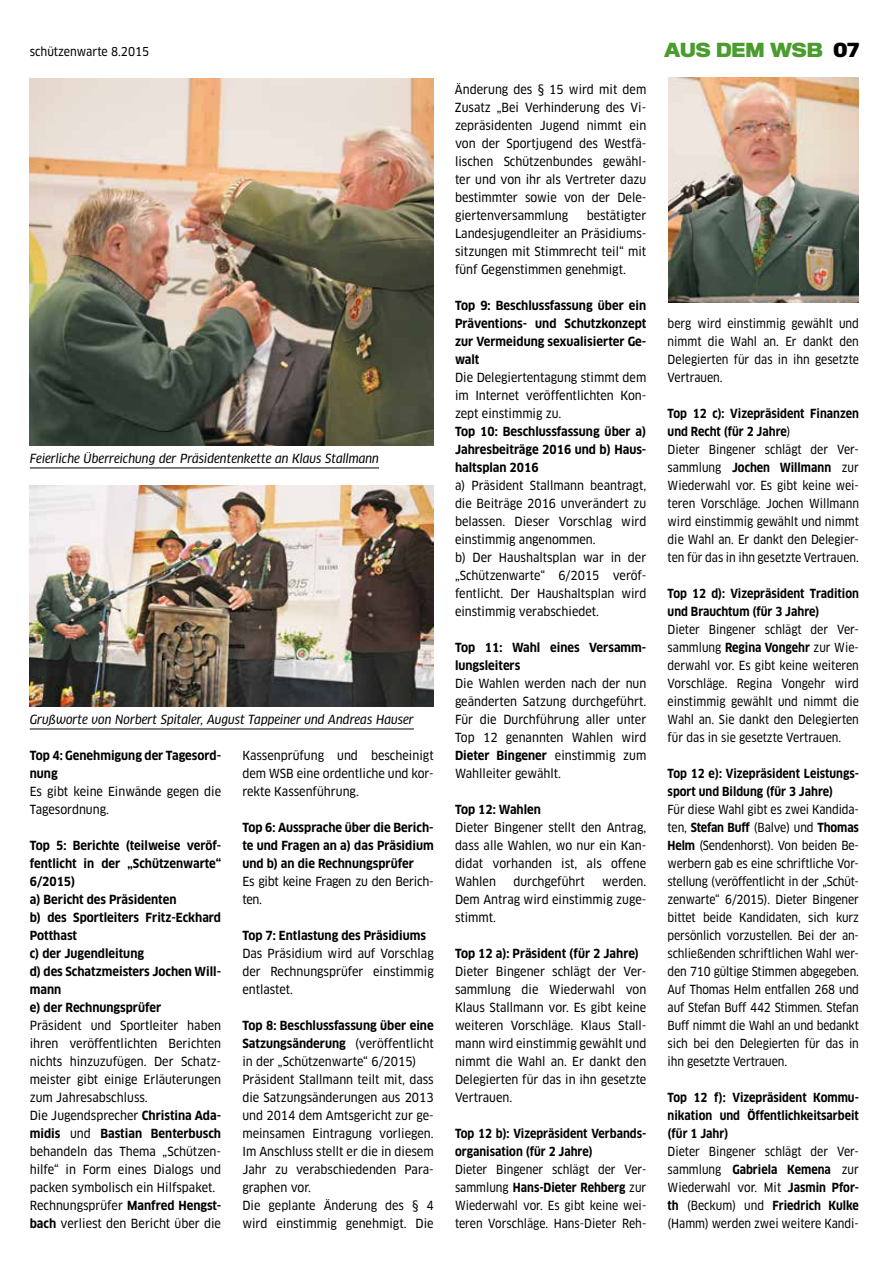
<style>
.page{position:relative;width:893px;height:1263px;background:#fff}
.page>*{position:absolute;margin:0;border:0;box-sizing:border-box;transform-origin:0 0}
.t1{font:700 18px "Titling Gothic FB Normal";color:#499c2d}
.t2{font:12.3px/18px "Clan Pro Narr News";color:#000;text-align:justify}
.t3{font:12.3px/18px "Clan Pro Narr News";color:#000;text-align:justify;scale:.96 1}
.t4{font:700 12.3px/18px "Clan Pro Narr";color:#000}
.t5{font:700 12.3px/18px "Clan Pro Narr";color:#000;scale:.96 1}
.t6{font:italic 12.3px "Clan Pro Narr News";color:#000}
.t7{font:12.3px/18px "Clan Pro Narr News";letter-spacing:-.02em;color:#000}
.t8{font:12px "Clan Pro Narr News";color:#000}
.s1{color:#000}
.s2{font-family:"Clan Pro Narr";font-weight:700}
.s3{font-family:"Clan Pro Narr News";font-weight:400}
</style>
<div class="page">
<img style="left:30px;top:78px;width:404px;height:368px">
<img style="left:668px;top:78px;width:191px;height:225px">
<hr style="left:30px;top:468px;width:349px;height:1px;background:#000">
<img style="left:30px;top:486px;width:404px;height:220px">
<hr style="left:30px;top:729px;width:384px;height:1px;background:#000">
<p class="t8" style="left:30px;top:45px;width:121px">schützenwarte 8.2015</p>
<h1 class="t1" style="left:664px;top:39px;width:196px">AUS DEM WSB <span class="s1">07</span></h1>
<p class="t6" style="left:30px;top:451px;width:351px">Feierliche Überreichung der Präsidentenkette an Klaus Stallmann</p>
<p class="t6" style="left:30px;top:712px;width:386px">Grußworte von Norbert Spitaler, August Tappeiner und Andreas Hauser</p>
<p class="t4" style="left:30px;top:747px;width:193px">Top 4: Genehmigung der Tagesord&shy;nung</p>
<p class="t2" style="left:30px;top:783px;width:193px">Es gibt keine Einwände gegen die<br>Tagesordnung.</p>
<p class="t4" style="left:30px;top:837px;width:193px">Top 5: Berichte (teilweise veröf&shy;fentlicht in der „Schützenwarte“<br>6/2015)<br>a) Bericht des Präsidenten<br>b) des Sportleiters Fritz-Eckhard<br>Potthast<br>c) der Jugendleitung<br>d) des Schatzmeisters Jochen Will&shy;mann<br>e) der Rechnungsprüfer</p>
<p class="t2" style="left:30px;top:1017px;width:193px;text-align:left">Präsident und Sportleiter haben ihren veröffentlichten Berichten nichts hinzuzufügen. Der Schatz&shy;meister gibt einige Erläuterungen zum Jahresabschluss.<br>Die Jugendsprecher <span class="s2">Christina Ada-</span></p>
<p class="t4" style="left:30px;top:1125px;width:193px">midis <span class="s3">und</span> Bastian Benterbusch</p>
<p class="t2" style="left:30px;top:1143px;width:193px;text-align:left">behandeln das Thema „Schützen&shy;hilfe“ in Form eines Dialogs und packen symbolisch ein Hilfspaket.<br>Rechnungsprüfer <span class="s2">Manfred Hengst&shy;bach</span> verliest den Bericht über die</p>
<p class="t2" style="left:242px;top:747px;width:193px">Kassenprüfung und bescheinigt dem WSB eine ordentliche und kor&shy;rekte Kassenführung.</p>
<p class="t4" style="left:242px;top:819px;width:193px;text-align:justify">Top 6: Aussprache über die Berich&shy;te und Fragen an a) das Präsidium und b) an die Rechnungsprüfer</p>
<p class="t7" style="left:242px;top:873px;width:193px">Es gibt keine Fragen zu den Berich&shy;ten.</p>
<p class="t4" style="left:242px;top:927px;width:185px">Top 7: Entlastung des Präsidiums</p>
<p class="t2" style="left:242px;top:945px;width:193px">Das Präsidium wird auf Vorschlag der Rechnungsprüfer einstimmig entlastet.</p>
<p class="t4" style="left:242px;top:1017px;width:193px">Top 8: Beschlussfassung über eine<br>Satzungsänderung <span class="s3">(veröffentlicht</span></p>
<p class="t2" style="left:242px;top:1053px;width:193px;text-align:left">in der „Schützenwarte“ 6/2015)<br>Präsident Stallmann teilt mit, dass die Satzungsänderungen aus 2013 und 2014 dem Amtsgericht zur ge&shy;meinsamen Eintragung vorliegen.<br>Im Anschluss stellt er die in diesem<br>Jahr zu verabschiedenden Para&shy;graphen vor.<br>Die geplante Änderung des § 4 wird einstimmig genehmigt. Die</p>
<p class="t2" style="left:455px;top:81px;width:193px">Änderung des § 15 wird mit dem Zusatz „Bei Verhinderung des Vi&shy;zepräsidenten Jugend nimmt ein von der Sportjugend des Westfä&shy;lischen Schützenbundes gewähl&shy;ter und von ihr als Vertreter dazu bestimmter sowie von der Dele&shy;giertenversammlung</p>
<p class="t2" style="left:455px;top:207px;width:193px;text-indent:132px">bestätigter Landesjugendleiter an Präsidiums&shy;sitzungen mit Stimmrecht teil“ mit fünf Gegenstimmen genehmigt.</p>
<p class="t4" style="left:455px;top:297px;width:193px;text-align:justify">Top 9: Beschlussfassung über ein Präventions- und Schutzkonzept zur Vermeidung sexualisierter Ge&shy;walt</p>
<p class="t2" style="left:455px;top:369px;width:193px">Die Delegiertentagung stimmt dem im Internet veröffentlichten Kon&shy;zept einstimmig zu.</p>
<p class="t4" style="left:455px;top:423px;width:193px;text-align:justify">Top 10: Beschlussfassung über a)<br>Jahresbeiträge 2016 und b) Haus&shy;haltsplan 2016</p>
<p class="t2" style="left:455px;top:477px;width:193px;text-align:left">a) Präsident Stallmann beantragt, die Beiträge 2016 unverändert zu belassen. Dieser Vorschlag wird einstimmig angenommen.<br>b) Der Haushaltsplan war in der „Schützenwarte“ 6/2015 veröf&shy;fentlicht. Der Haushaltsplan wird einstimmig verabschiedet.</p>
<p class="t4" style="left:455px;top:639px;width:193px">Top 11: Wahl eines Versamm&shy;lungsleiters</p>
<p class="t2" style="left:455px;top:675px;width:193px">Die Wahlen werden nach der nun geänderten Satzung durchgeführt.<br>Für die Durchführung aller unter Top 12 genannten Wahlen wird</p>
<p class="t4" style="left:455px;top:747px;width:193px">Dieter Bingener <span class="s3">einstimmig zum</span></p>
<p class="t2" style="left:455px;top:765px;width:108px">Wahlleiter gewählt.</p>
<p class="t4" style="left:455px;top:801px;width:88px">Top 12: Wahlen</p>
<p class="t2" style="left:455px;top:819px;width:193px">Dieter Bingener stellt den Antrag, dass alle Wahlen, wo nur ein Kan&shy;didat vorhanden ist, als offene Wahlen</p>
<p class="t2" style="left:455px;top:873px;width:193px;text-indent:147px">werden.<br>Dem Antrag wird einstimmig zuge&shy;stimmt.</p>
<p class="t4" style="left:455px;top:945px;width:186px">Top 12 a): Präsident (für 2 Jahre)</p>
<p class="t2" style="left:455px;top:963px;width:193px">Dieter Bingener schlägt der Ver&shy;sammlung die Wiederwahl von Klaus Stallmann vor. Es gibt keine weiteren Vorschläge. Klaus Stall&shy;mann wird einstimmig gewählt und nimmt die Wahl an. Er dankt den Delegierten für das in ihn gesetzte Vertrauen.</p>
<p class="t5" style="left:455px;top:1125px;width:201px">Top 12 b): Vizepräsident Verbands&shy;organisation (für 2 Jahre)</p>
<p class="t3" style="left:455px;top:1161px;width:201px">Dieter Bingener schlägt der Ver-</p>
<p class="t5" style="left:455px;top:1179px;width:201px"><span class="s3">sammlung</span> Hans-Dieter Rehberg <span class="s3">zur</span></p>
<p class="t3" style="left:455px;top:1197px;width:201px">Wiederwahl vor. Es gibt keine wei&shy;teren Vorschläge. Hans-Dieter Reh-</p>
<p class="t2" style="left:513px;top:873px;width:73px">durchgeführt</p>
<p class="t3" style="left:668px;top:315px;width:201px">berg wird einstimmig gewählt und nimmt die Wahl an. Er dankt den Delegierten für das in ihn gesetzte Vertrauen.</p>
<p class="t5" style="left:668px;top:405px;width:201px">Top 12 c): Vizepräsident Finanzen und Recht (für 2 Jahre<span class="s3">)</span></p>
<p class="t3" style="left:668px;top:441px;width:201px">Dieter Bingener schlägt der Ver-</p>
<p class="t5" style="left:668px;top:459px;width:201px"><span class="s3">sammlung</span> Jochen Willmann <span class="s3">zur</span></p>
<p class="t3" style="left:668px;top:477px;width:201px">Wiederwahl vor. Es gibt keine wei&shy;teren Vorschläge. Jochen Willmann wird einstimmig gewählt und nimmt die Wahl an. Er dankt den Delegier&shy;ten für das in ihn gesetzte Vertrauen.</p>
<p class="t5" style="left:668px;top:585px;width:201px">Top 12 d): Vizepräsident Tradition und Brauchtum (für 3 Jahre)</p>
<p class="t3" style="left:668px;top:621px;width:201px">Dieter Bingener schlägt der Ver&shy;sammlung <span class="s2">Regina Vongehr</span> zur Wie&shy;derwahl vor. Es gibt keine weiteren Vorschläge. Regina Vongehr wird einstimmig gewählt und nimmt die Wahl an. Sie dankt den Delegierten für das in sie gesetzte Vertrauen.</p>
<p class="t5" style="left:668px;top:765px;width:201px">Top 12 e): Vizepräsident Leistungs&shy;sport und Bildung (für 3 Jahre)</p>
<p class="t3" style="left:668px;top:801px;width:201px">Für diese Wahl gibt es zwei Kandida-</p>
<p class="t5" style="left:668px;top:819px;width:201px"><span class="s3">ten,</span> Stefan Buff <span class="s3">(Balve) und</span> Thomas</p>
<p class="t3" style="left:668px;top:837px;width:201px"><span class="s2">Helm</span> (Sendenhorst). Von beiden Be&shy;werbern gab es eine schriftliche Vor&shy;stellung (veröffentlicht in der „Schüt&shy;zenwarte“ 6/2015). Dieter Bingener bittet beide Kandidaten, sich kurz persönlich vorzustellen. Bei der an&shy;schließenden schriftlichen Wahl wer&shy;den 710 gültige Stimmen abgegeben.<br>Auf Thomas Helm entfallen 268 und auf Stefan Buff 442 Stimmen. Stefan Buff nimmt die Wahl an und bedankt sich bei den Delegierten für das in ihn gesetzte Vertrauen.</p>
<p class="t5" style="left:668px;top:1089px;width:201px;text-align:justify">Top 12 f): Vizepräsident Kommu&shy;nikation und Öffentlichkeitsarbeit (für 1 Jahr)</p>
<p class="t3" style="left:668px;top:1143px;width:201px">Dieter Bingener schlägt der Ver-</p>
<p class="t5" style="left:668px;top:1161px;width:201px"><span class="s3">sammlung</span> Gabriela Kemena <span class="s3">zur</span></p>
<p class="t3" style="left:668px;top:1179px;width:201px">Wiederwahl vor. Mit <span class="s2">Jasmin Pfor-</span></p>
<p class="t5" style="left:668px;top:1197px;width:201px">th <span class="s3">(Beckum) und</span> Friedrich Kulke</p>
<p class="t3" style="left:668px;top:1215px;width:201px">(Hamm) werden zwei weitere Kandi-</p>
</div>
